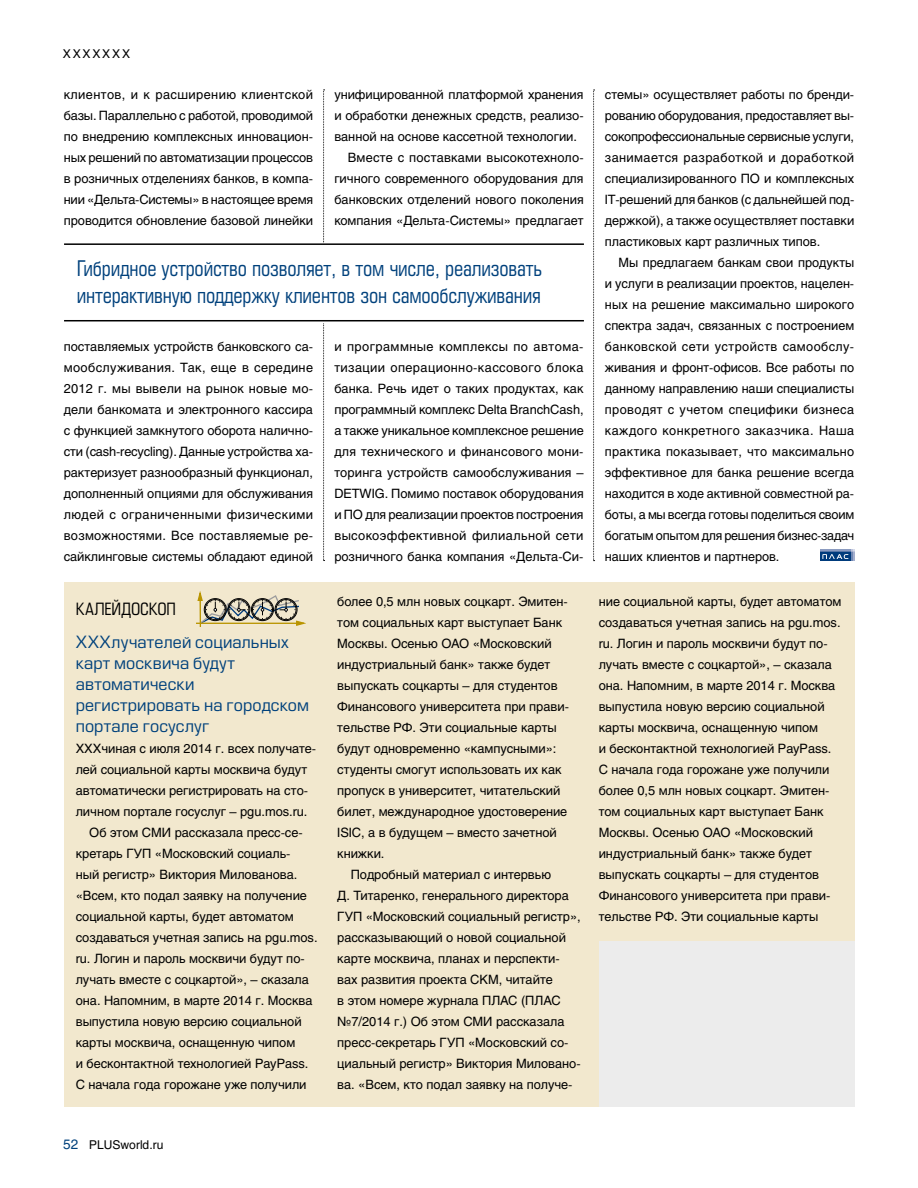
<style>
.page{position:relative;width:918px;height:1188px;background:#fff}
.page>*{position:absolute;margin:0;border:0;box-sizing:border-box;transform-origin:0 0}
.t1{font:21px/27px "Europe Condensed C";letter-spacing:-.01em;color:#00417c}
.t2{font:16.5px/21px "Europe C";letter-spacing:.005em;color:#00417c}
.t3{font:16.5px "Europe Cond";letter-spacing:.005em;color:#000}
.t4{font:12.75px/21px "Helios C";letter-spacing:-.005em;color:#000;text-align:justify}
.t5{font:12.75px/21px "Helios";letter-spacing:-.005em;color:#000}
.t6{font:12.75px "Helios C";letter-spacing:.015em;color:#000}
.t7{font:12px "Helios C";color:#000}
.t8{font:12px "Helios C";letter-spacing:.15em;color:#000}
.s1{font-size:13.5px;color:#00417c}
</style>
<div class="page">
<svg style="left:593px;top:90px;width:2px;height:471px"></svg>
<svg style="left:323px;top:90px;width:2px;height:471px"></svg>
<div style="left:64px;top:244px;width:520px;height:79px;background:#fff"></div>
<hr style="left:64px;top:243px;width:520px;height:2px;background:#000">
<hr style="left:64px;top:320px;width:520px;height:1px;background:#000">
<div style="left:821px;top:551px;width:31px;height:10px;background:#003b7c"></div>
<hr style="left:821px;top:550px;width:33px;height:2px;background:#5876a6">
<hr style="left:821px;top:549px;width:33px;height:1px;background:#8b9bc0">
<svg style="left:822px;top:549px;width:32px;height:12px"></svg>
<div style="left:64px;top:582px;width:790px;height:525px;background:#f2e8ce"></div>
<hr style="left:196px;top:623px;width:105px;height:1px;background:#b99400">
<svg style="left:197px;top:591px;width:109px;height:36px"></svg>
<div style="left:205px;top:599px;width:20px;height:21px;border:1px solid #000;border-radius:50%"></div>
<div style="left:599px;top:942px;width:255px;height:165px;background:#ececec"></div>
<p class="t8" style="left:63px;top:47px;width:69px">XXXXXXX</p>
<p class="t4" style="left:64px;top:84px;width:251px">клиентов, и к расширению клиентской базы. Параллельно с работой, проводимой по внедрению комплексных инновацион&shy;ных решений по автоматизации процессов в розничных отделениях банков, в компа&shy;нии «Дельта-Системы» в настоящее время проводится обновление базовой линейки</p>
<p class="t4" style="left:334px;top:84px;width:251px">унифицированной платформой хранения</p>
<p class="t4" style="left:334px;top:105px;width:251px">и обработки денежных средств, реализо-</p>
<p class="t4" style="left:334px;top:126px;width:244px">ванной на основе кассетной технологии.</p>
<p class="t6" style="left:348px;top:150px;width:237px">Вместе с поставками высокотехноло-</p>
<p class="t4" style="left:334px;top:168px;width:251px">гичного современного оборудования для</p>
<p class="t4" style="left:334px;top:189px;width:251px">банковских отделений нового поколения</p>
<p class="t4" style="left:334px;top:210px;width:251px">компания «Дельта-Системы» предлагает</p>
<h1 class="t1" style="left:77px;top:254px;width:467px">Гибридное устройство позволяет, в том числе, реализовать интерактивную поддержку клиентов зон самообслуживания</h1>
<p class="t4" style="left:64px;top:336px;width:251px">поставляемых устройств банковского са&shy;мообслуживания. Так, еще в середине 2012 г. мы вывели на рынок новые мо&shy;дели банкомата и электронного кассира с функцией замкнутого оборота налично&shy;сти (cash-recycling). Данные устройства ха&shy;рактеризует разнообразный функционал, дополненный опциями для обслуживания людей с ограниченными физическими возможностями. Все поставляемые ре&shy;сайклинговые системы обладают единой</p>
<p class="t3" style="left:76px;top:598px;width:102px">КАЛЕЙДОСКОП</p>
<p class="t2" style="left:76px;top:632px;width:235px">XXXлучателей социальных карт москвича будут автоматически регистрировать на городском портале госуслуг</p>
<p class="t5" style="left:76px;top:738px;width:242px">XXXчиная с июля 2014 г. всех получате-</p>
<p class="t5" style="left:76px;top:759px;width:233px">лей социальной карты москвича будут</p>
<p class="t5" style="left:76px;top:780px;width:234px">автоматически регистрировать на сто-</p>
<p class="t5" style="left:76px;top:801px;width:233px">личном портале госуслуг – pgu.mos.ru.</p>
<p class="t5" style="left:89px;top:822px;width:215px">Об этом СМИ рассказала пресс-се-</p>
<p class="t5" style="left:76px;top:843px;width:216px">кретарь ГУП «Московский социаль-</p>
<p class="t5" style="left:76px;top:864px;width:223px">ный регистр» Виктория Милованова.</p>
<p class="t5" style="left:76px;top:885px;width:233px">«Всем, кто подал заявку на получение</p>
<p class="t5" style="left:76px;top:906px;width:220px">социальной карты, будет автоматом</p>
<p class="t5" style="left:76px;top:927px;width:243px">создаваться учетная запись на pgu.mos.</p>
<p class="t5" style="left:76px;top:948px;width:230px">ru. Логин и пароль москвичи будут по-</p>
<p class="t5" style="left:76px;top:969px;width:235px">лучать вместе с соцкартой», – сказала</p>
<p class="t5" style="left:76px;top:990px;width:238px">она. Напомним, в марте 2014 г. Москва</p>
<p class="t5" style="left:76px;top:1011px;width:227px">выпустила новую версию социальной</p>
<p class="t5" style="left:76px;top:1032px;width:221px">карты москвича, оснащенную чипом</p>
<p class="t5" style="left:76px;top:1053px;width:234px">и бесконтактной технологией PayPass.</p>
<p class="t5" style="left:76px;top:1074px;width:232px">С начала года горожане уже получили</p>
<p class="t4" style="left:334px;top:336px;width:251px">и программные комплексы по автома&shy;тизации операционно-кассового блока банка. Речь идет о таких продуктах, как программный комплекс Delta BranchCash, а также уникальное комплексное решение для технического и финансового мони&shy;торинга устройств самообслуживания – DETWIG. Помимо поставок оборудования и ПО для реализации проектов построения высокоэффективной филиальной сети розничного банка компания «Дельта-Си-</p>
<p class="t5" style="left:337px;top:591px;width:233px">более 0,5 млн новых соцкарт. Эмитен&shy;том социальных карт выступает Банк Москвы. Осенью ОАО «Московский индустриальный банк» также будет выпускать соцкарты – для студентов Финансового университета при прави&shy;тельстве РФ. Эти социальные карты будут одновременно «кампусными»: студенты смогут использовать их как пропуск в университет, читательский билет, международное удостоверение ISIC, а в будущем – вместо зачетной книжки.</p>
<p class="t5" style="left:337px;top:864px;width:245px;text-indent:14px">Подробный материал с интервью<br>Д. Титаренко, генерального директора ГУП «Московский социальный регистр», рассказывающий о новой социальной карте москвича, планах и перспекти&shy;вах развития проекта СКМ, читайте<br>в этом номере журнала ПЛАС (ПЛАС №7/2014 г.) Об этом СМИ рассказала пресс-секретарь ГУП «Московский со&shy;циальный регистр» Виктория Миловано&shy;ва. «Всем, кто подал заявку на получе-</p>
<p class="t4" style="left:605px;top:84px;width:251px">стемы» осуществляет работы по бренди&shy;рованию оборудования, предоставляет вы&shy;сокопрофессиональные сервисные услуги, занимается разработкой и доработкой специализированного ПО и комплексных IT-решений для банков (с дальнейшей под&shy;держкой), а также осуществляет поставки пластиковых карт различных типов.</p>
<p class="t4" style="left:605px;top:252px;width:251px;text-indent:14px">Мы предлагаем банкам свои продукты и услуги в реализации проектов, нацелен&shy;ных на решение максимально широкого спектра задач, связанных с построением банковской сети устройств самообслу&shy;живания и фронт-офисов. Все работы по данному направлению наши специалисты проводят с учетом специфики бизнеса каждого конкретного заказчика. Наша практика показывает, что максимально эффективное для банка решение всегда находится в ходе активной совместной ра&shy;боты, а мы всегда готовы поделиться своим богатым опытом для решения бизнес-задач наших клиентов и партнеров.</p>
<p class="t5" style="left:599px;top:591px;width:244px">ние социальной карты, будет автоматом создаваться учетная запись на pgu.mos. ru. Логин и пароль москвичи будут по&shy;лучать вместе с соцкартой», – сказала она. Напомним, в марте 2014 г. Москва выпустила новую версию социальной карты москвича, оснащенную чипом<br>и бесконтактной технологией PayPass.<br>С начала года горожане уже получили более 0,5 млн новых соцкарт. Эмитен&shy;том социальных карт выступает Банк Москвы. Осенью ОАО «Московский индустриальный банк» также будет выпускать соцкарты – для студентов Финансового университета при прави&shy;тельстве РФ. Эти социальные карты</p>
<p class="t7" style="left:63px;top:1138px;width:102px"><span class="s1">52</span> PLUSworld.ru</p>
</div>
